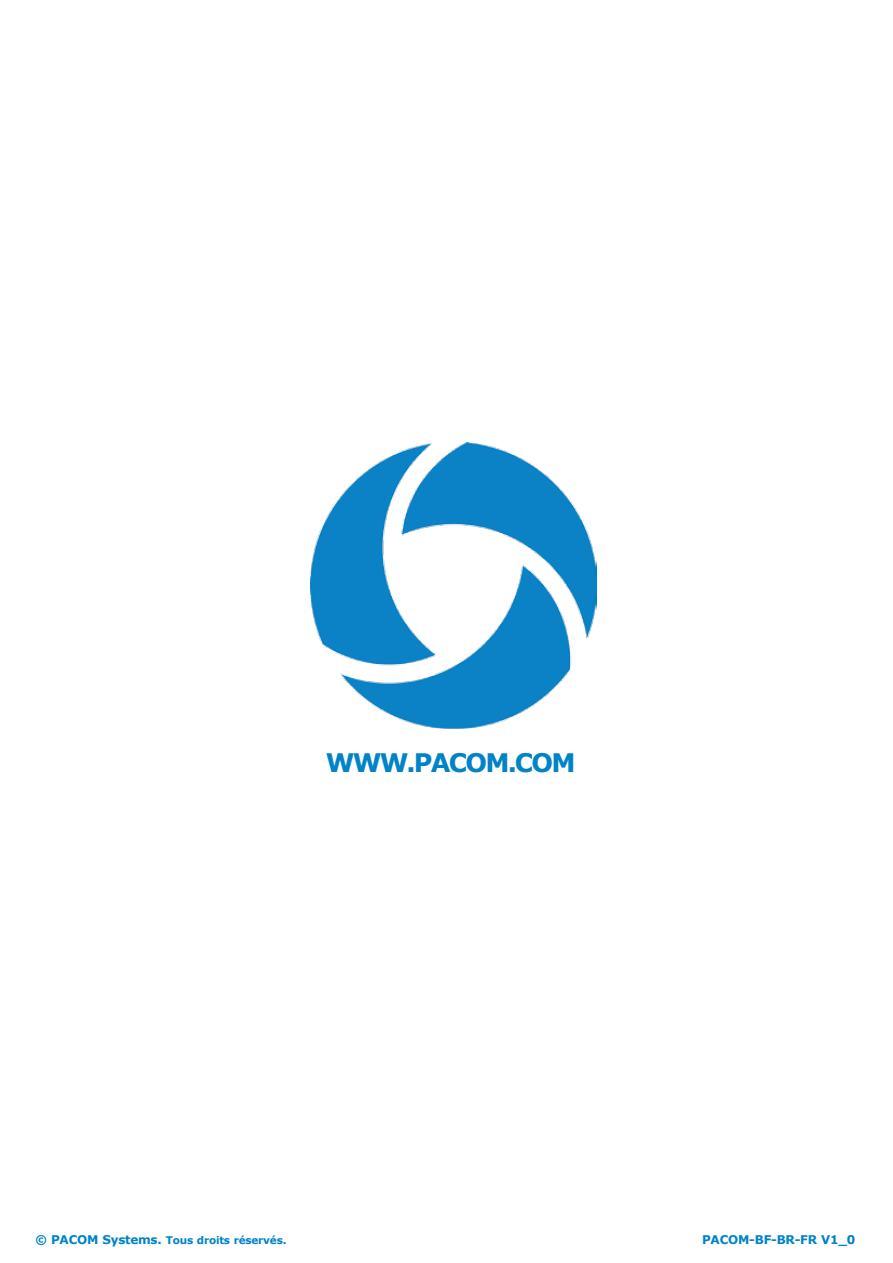
<style>
.page{position:relative;width:893px;height:1263px;background:#fff}
.page>*{position:absolute;margin:0;border:0;box-sizing:border-box;transform-origin:0 0}
.t1{font:700 25.5px "Verdana";letter-spacing:-.065em;color:#0083c7}
.t2{font:700 12px "Verdana";letter-spacing:-.02em;color:#0083c7}
.t3{font:700 10.5px "Verdana";letter-spacing:-.02em;color:#0083c7}
.s1{font-size:12px}
</style>
<div class="page">
<img style="left:310px;top:442px;width:287px;height:286px">
<h1 class="t1" style="left:326px;top:745px;width:251px">WWW.PACOM.COM</h1>
<p class="t3" style="left:35px;top:1233px;width:253px"><span class="s1">© PACOM Systems.</span> Tous droits réservés.</p>
<p class="t2" style="left:702px;top:1231px;width:155px">PACOM-BF-BR-FR V1_0</p>
</div>
